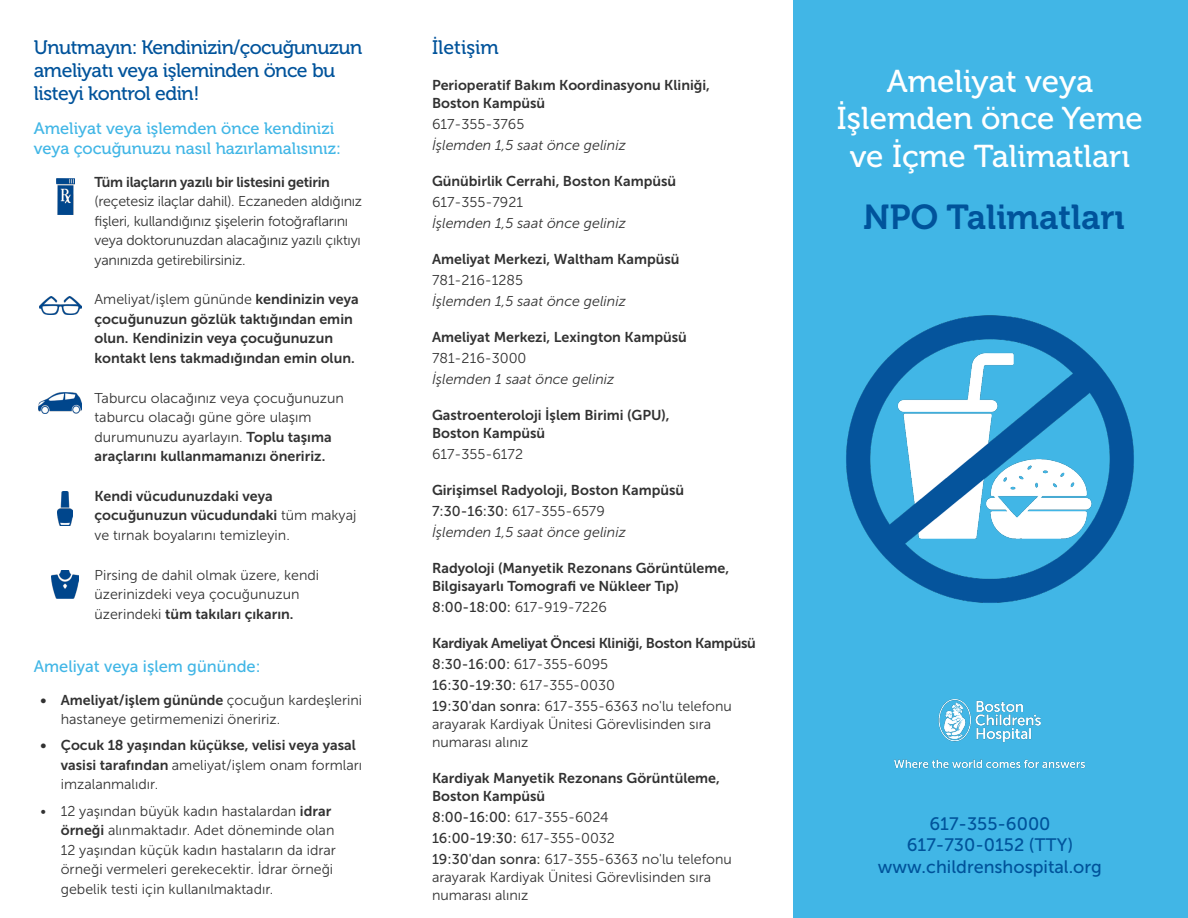
<style>
.page{position:relative;width:1188px;height:918px;background:#fff}
.page>*{position:absolute;margin:0;border:0;box-sizing:border-box;transform-origin:0 0}
.t1{font:34.5px "Museo 700";color:#00539b}
.t2{font:31.5px/37.8px "Museo 500";color:#fff;text-align:center}
.t3{font:19.5px/23.4px "Museo 500";letter-spacing:-.025em;color:#00539b}
.t4{font:19.5px "Museo 500";color:#00539b}
.t5{font:18px "Museo Sans 500";color:#00539b}
.t6{font:16.5px/19.8px "Museo 500";color:#41b6e6}
.t7{font:16.5px "Museo Sans 500";color:#41b6e6}
.t8{font:14.25px/19.5px "Museo Sans 300";color:#323232}
.t9{font:14.25px/19.5px "Museo Sans 700";color:#323232}
.t10{font:14.25px/19.5px "Museo Sans 300";letter-spacing:-.02em;color:#323232}
.t11{font:italic 14.25px "Museo Sans 300";color:#323232}
.t12{font:14.25px "Museo Sans 500";color:#323232}
.s1{font-family:"Museo Sans 500"}
.s2{font-family:"Museo Sans 300"}
.s3{font-family:"Museo Sans 700"}
</style>
<div class="page">
<div style="left:793px;top:0;width:395px;height:918px;background:#41b6e6"></div>
<img style="left:894px;top:699px;width:192px;height:69px">
<img style="left:846px;top:315px;width:288px;height:288px">
<img style="left:38px;top:393px;width:43px;height:20px">
<img style="left:40px;top:296px;width:41px;height:18px">
<img style="left:51px;top:571px;width:28px;height:28px">
<img style="left:57px;top:492px;width:16px;height:34px">
<img style="left:56px;top:179px;width:19px;height:35px">
<p class="t4" style="left:432px;top:36px;width:68px">İletişim</p>
<p class="t9" style="left:432px;top:76px;width:280px;line-height:18px">Perioperatif Bakım Koordinasyonu Kliniği,<br>Boston Kampüsü</p>
<p class="t8" style="left:432px;top:114px;width:94px">617-355-3765</p>
<p class="t11" style="left:432px;top:137px;width:195px">İşlemden 1,5 saat önce geliniz</p>
<p class="t9" style="left:432px;top:171px;width:246px">Günübirlik Cerrahi, Boston Kampüsü</p>
<p class="t8" style="left:432px;top:192px;width:93px">617-355-7921</p>
<p class="t11" style="left:432px;top:215px;width:195px">İşlemden 1,5 saat önce geliniz</p>
<p class="t9" style="left:432px;top:249px;width:249px">Ameliyat Merkezi, Waltham Kampüsü</p>
<p class="t8" style="left:432px;top:270px;width:93px">781-216-1285</p>
<p class="t11" style="left:432px;top:293px;width:195px">İşlemden 1,5 saat önce geliniz</p>
<p class="t9" style="left:432px;top:327px;width:256px">Ameliyat Merkezi, Lexington Kampüsü</p>
<p class="t8" style="left:432px;top:348px;width:96px">781-216-3000</p>
<p class="t11" style="left:432px;top:371px;width:184px">İşlemden 1 saat önce geliniz</p>
<p class="t9" style="left:432px;top:406px;width:239px;line-height:18px">Gastroenteroloji İşlem Birimi (GPU),<br>Boston Kampüsü</p>
<p class="t8" style="left:432px;top:444px;width:93px">617-355-6172</p>
<p class="t9" style="left:432px;top:480px;width:254px">Girişimsel Radyoloji, Boston Kampüsü</p>
<p class="t8" style="left:432px;top:501px;width:174px"><span class="s1">7:30-16:30:</span> 617-355-6579</p>
<p class="t11" style="left:432px;top:524px;width:195px">İşlemden 1,5 saat önce geliniz</p>
<p class="t9" style="left:432px;top:559px;width:299px;line-height:18px">Radyoloji (Manyetik Rezonans Görüntüleme,<br>Bilgisayarlı Tomografi ve Nükleer Tıp)</p>
<p class="t8" style="left:432px;top:597px;width:176px"><span class="s1">8:00-18:00:</span> 617-919-7226</p>
<p class="t9" style="left:432px;top:633px;width:325px">Kardiyak Ameliyat Öncesi Kliniği, Boston Kampüsü</p>
<p class="t8" style="left:432px;top:654px;width:178px"><span class="s1">8:30-16:00:</span> 617-355-6095</p>
<p class="t12" style="left:432px;top:677px;width:185px">16:30-19:30: <span class="s2">617-355-0030</span></p>
<p class="t8" style="left:432px;top:697px;width:301px;line-height:18px"><span class="s1">19:30'dan sonra:</span> 617-355-6363 no'lu telefonu arayarak Kardiyak Ünitesi Görevlisinden sıra numarası alınız</p>
<p class="t9" style="left:432px;top:769px;width:289px;line-height:18px">Kardiyak Manyetik Rezonans Görüntüleme,<br>Boston Kampüsü</p>
<p class="t8" style="left:432px;top:807px;width:178px"><span class="s1">8:00-16:00:</span> 617-355-6024</p>
<p class="t12" style="left:432px;top:830px;width:185px">16:00-19:30: <span class="s2">617-355-0032</span></p>
<p class="t8" style="left:432px;top:850px;width:301px;line-height:18px"><span class="s1">19:30'dan sonra:</span> 617-355-6363 no'lu telefonu arayarak Kardiyak Ünitesi Görevlisinden sıra numarası alınız</p>
<p class="t3" style="left:34px;top:36px;width:330px">Unutmayın: Kendinizin/çocuğunuzun ameliyatı veya işleminden önce bu listeyi kontrol edin!</p>
<p class="t6" style="left:34px;top:118px;width:309px">Ameliyat veya işlemden önce kendinizi veya çocuğunuzu nasıl hazırlamalısınız:</p>
<p class="t10" style="left:95px;top:172px;width:269px"><span class="s3">Tüm ilaçların yazılı bir listesini getirin </span>(reçetesiz ilaçlar dahil). Eczaneden aldığınız fişleri, kullandığınız şişelerin fotoğraflarını veya doktorunuzdan alacağınız yazılı çıktıyı yanınızda getirebilirsiniz.</p>
<p class="t9" style="left:95px;top:290px;width:266px"><span class="s2">Ameliyat/işlem gününde</span> kendinizin veya çocuğunuzun gözlük taktığından emin olun. Kendinizin veya çocuğunuzun kontakt lens takmadığından emin olun.</p>
<p class="t8" style="left:95px;top:388px;width:251px">Taburcu olacağınız veya çocuğunuzun taburcu olacağı güne göre ulaşım durumunuzu ayarlayın. <span class="s3">Toplu taşıma araçlarını kullanmamanızı öneririz.</span></p>
<p class="t9" style="left:95px;top:486px;width:263px">Kendi vücudunuzdaki veya çocuğunuzun vücudundaki <span class="s2">tüm makyaj ve tırnak boyalarını temizleyin.</span></p>
<p class="t8" style="left:95px;top:565px;width:226px">Pirsing de dahil olmak üzere, kendi üzerinizdeki veya çocuğunuzun üzerindeki <span class="s3">tüm takıları çıkarın.</span></p>
<p class="t7" style="left:34px;top:657px;width:228px">Ameliyat veya işlem gününde:</p>
<p class="t8" style="left:61px;top:690px;width:303px;text-indent:-20px"><span class="s3">• Ameliyat/işlem gününde</span> çocuğun kardeşlerini hastaneye getirmemenizi öneririz.</p>
<p class="t9" style="left:61px;top:736px;width:303px;text-indent:-20px">• Çocuk 18 yaşından küçükse, velisi veya yasal vasisi tarafından <span class="s2">ameliyat/işlem onam formları imzalanmalıdır.</span></p>
<p class="t8" style="left:61px;top:801px;width:277px;text-indent:-20px">• 12 yaşından büyük kadın hastalardan <span class="s3">idrar örneği</span> alınmaktadır. Adet döneminde olan 12 yaşından küçük kadın hastaların da idrar örneği vermeleri gerekecektir. İdrar örneği gebelik testi için kullanılmaktadır.</p>
<p class="t5" style="left:929px;top:814px;width:123px">617-355-6000</p>
<p class="t2" style="left:837px;top:62px;width:308px">Ameliyat veya<br>İşlemden önce Yeme ve İçme Talimatları</p>
<p class="t1" style="left:863px;top:198px;width:263px">NPO Talimatları</p>
<p class="t5" style="left:907px;top:835px;width:168px">617-730-0152 (TTY)</p>
<p class="t5" style="left:878px;top:857px;width:226px">www.childrenshospital.org</p>
</div>
